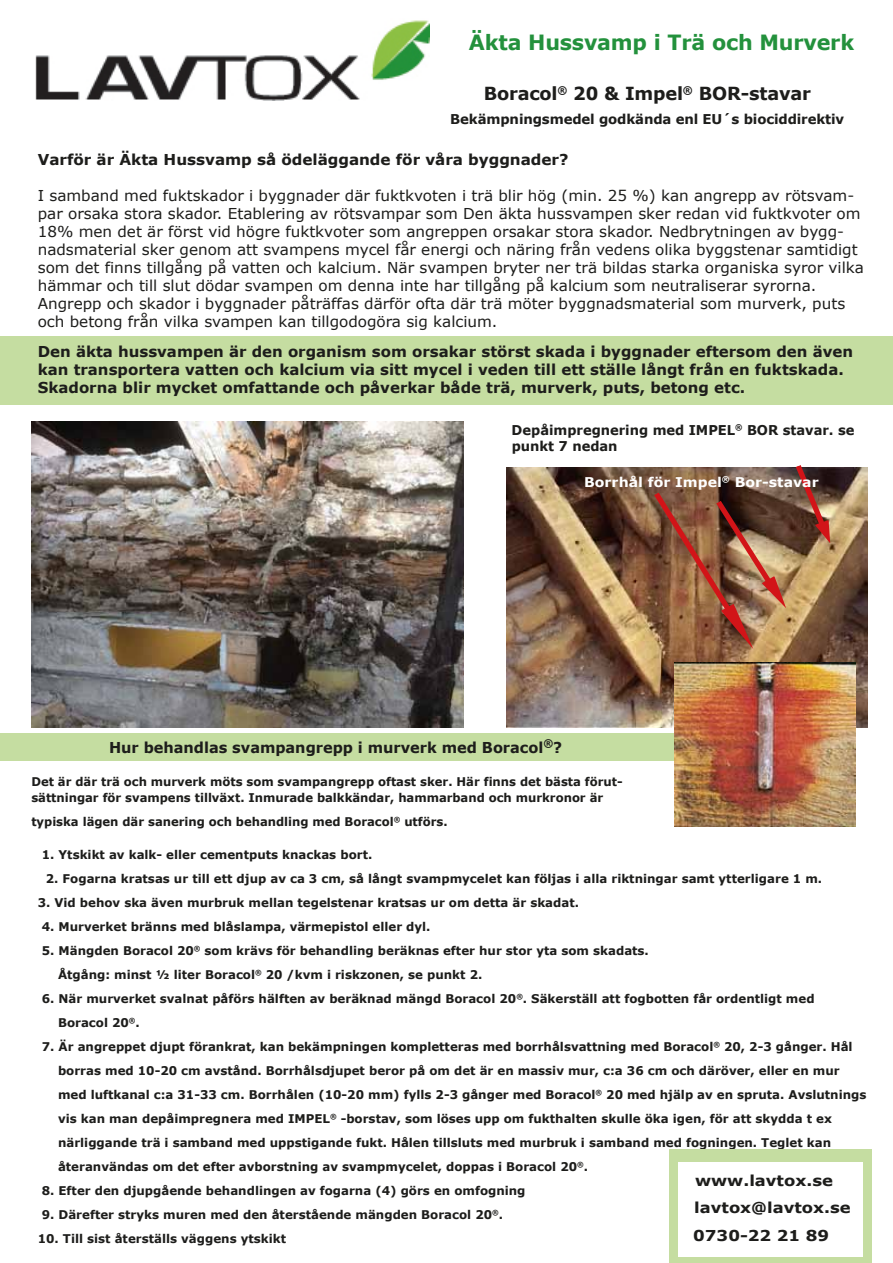
<style>
.page{position:relative;width:893px;height:1263px;background:#fff}
.page>*{position:absolute;margin:0;border:0;box-sizing:border-box;transform-origin:0 0}
.t1{font:700 21px "Verdana";letter-spacing:-.01em;color:#23913c}
.t2{font:700 18px "Verdana";letter-spacing:-.01em;color:#1d1d1b}
.t3{font:15px/18px "Verdana";color:#1d1d1b}
.t4{font:700 15px/18px "Verdana";color:#1d1d1b}
.t5{font:700 15px/27.2px "Verdana";color:#1d1d1b;scale:1.1 1}
.t6{font:700 13.5px/16.5px "Verdana";letter-spacing:-.01em;color:#1d1d1b}
.t7{font:700 13.5px "Verdana";color:#fff;scale:1.05 1}
.t8{font:700 12px/24px "Verdana";color:#1d1d1b}
</style>
<div class="page">
<div style="left:0;top:733px;width:675px;height:27px;background:#c5dda1"></div>
<img style="left:35px;top:20px;width:394px;height:81px">
<img style="left:31px;top:422px;width:433px;height:305px">
<img style="left:507px;top:468px;width:360px;height:259px">
<img style="left:675px;top:662px;width:180px;height:164px">
<img style="left:650px;top:465px;width:187px;height:188px">
<div style="left:0;top:337px;width:893px;height:68px;background:#c5dda1"></div>
<div style="left:669px;top:1150px;width:203px;height:113px;background:#c5dda1"></div>
<div style="left:678px;top:1162px;width:184px;height:94px;background:#fff"></div>
<h1 class="t1" style="left:469px;top:27px;width:387px">Äkta Hussvamp i Trä och Murverk</h1>
<h2 class="t2" style="left:484px;top:81px;width:329px">Boracol<sup>®</sup> 20 &amp; Impel<sup>®</sup> BOR-stavar</h2>
<p class="t6" style="left:450px;top:110px;width:396px">Bekämpningsmedel godkända enl EU´s biociddirektiv</p>
<p class="t4" style="left:38px;top:150px;width:532px">Varför är Äkta Hussvamp så ödeläggande för våra byggnader?</p>
<p class="t3" style="left:38px;top:187px;width:828px">I samband med fuktskador i byggnader där fuktkvoten i trä blir hög (min. 25 %) kan angrepp av rötsvam&shy;par orsaka stora skador. Etablering av rötsvampar som Den äkta hussvampen sker redan vid fuktkvoter om 18% men det är först vid högre fuktkvoter som angreppen orsakar stora skador. Nedbrytningen av bygg&shy;nadsmaterial sker genom att svampens mycel får energi och näring från vedens olika byggstenar samtidigt som det finns tillgång på vatten och kalcium. När svampen bryter ner trä bildas starka organiska syror vilka hämmar och till slut dödar svampen om denna inte har tillgång på kalcium som neutraliserar syrorna.<br>Angrepp och skador i byggnader påträffas därför ofta där trä möter byggnadsmaterial som murverk, puts och betong från vilka svampen kan tillgodogöra sig kalcium.</p>
<p class="t4" style="left:38px;top:342px;width:817px">Den äkta hussvampen är den organism som orsakar störst skada i byggnader eftersom den även kan transportera vatten och kalcium via sitt mycel i veden till ett ställe långt från en fuktskada.<br>Skadorna blir mycket omfattande och påverkar både trä, murverk, puts, betong etc.</p>
<p class="t6" style="left:512px;top:421px;width:344px">Depåimpregnering med IMPEL<sup>®</sup> BOR stavar. se punkt 7 nedan</p>
<p class="t7" style="left:584px;top:472px;width:225px">Borrhål för Impel<sup>®</sup> Bor-stavar</p>
<p class="t4" style="left:109px;top:738px;width:455px">Hur behandlas svampangrepp i murverk med Boracol<sup>®</sup>?</p>
<p class="t8" style="left:31px;top:773px;width:593px;line-height:16.5px">Det är där trä och murverk möts som svampangrepp oftast sker. Här finns det bästa förut&shy;sättningar för svampens tillväxt. Inmurade balkkändar, hammarband och murkronor är</p>
<p class="t8" style="left:31px;top:810px;width:418px">typiska lägen där sanering och behandling med Boracol<sup>®</sup> utförs.</p>
<p class="t8" style="left:42px;top:842px;width:332px">1. Ytskikt av kalk- eller cementputs knackas bort.</p>
<p class="t8" style="left:46px;top:866px;width:778px">2. Fogarna kratsas ur till ett djup av ca 3 cm, så långt svampmycelet kan följas i alla riktningar samt ytterligare 1 m.</p>
<p class="t8" style="left:38px;top:890px;width:543px">3. Vid behov ska även murbruk mellan tegelstenar kratsas ur om detta är skadat.</p>
<p class="t8" style="left:42px;top:914px;width:390px">4. Murverket bränns med blåslampa, värmepistol eller dyl.</p>
<p class="t8" style="left:58px;top:938px;width:592px;text-indent:-16px">5. Mängden Boracol 20<sup>®</sup> som krävs för behandling beräknas efter hur stor yta som skadats.<br>Åtgång: minst ½ liter Boracol<sup>®</sup> 20 /kvm i riskzonen, se punkt 2.</p>
<p class="t8" style="left:58px;top:986px;width:758px;text-indent:-16px">6. När murverket svalnat påförs hälften av beräknad mängd Boracol 20<sup>®</sup>. Säkerställ att fogbotten får ordentligt med<br>Boracol 20<sup>®</sup>.</p>
<p class="t8" style="left:58px;top:1034px;width:810px;text-indent:-16px">7. Är angreppet djupt förankrat, kan bekämpningen kompletteras med borrhålsvattning med Boracol<sup>®</sup> 20, 2-3 gånger. Hål borras med 10-20 cm avstånd. Borrhålsdjupet beror på om det är en massiv mur, c:a 36 cm och däröver, eller en mur med luftkanal c:a 31-33 cm. Borrhålen (10-20 mm) fylls 2-3 gånger med Boracol<sup>®</sup> 20 med hjälp av en spruta. Avslutnings vis kan man depåimpregnera med IMPEL<sup>®</sup> -borstav, som löses upp om fukthalten skulle öka igen, för att skydda t ex närliggande trä i samband med uppstigande fukt. Hålen tillsluts med murbruk i samband med fogningen. Teglet kan återanvändas om det efter avborstning av svampmycelet, doppas i Boracol 20<sup>®</sup>.</p>
<p class="t8" style="left:42px;top:1178px;width:485px">8. Efter den djupgående behandlingen av fogarna (4) görs en omfogning</p>
<p class="t8" style="left:42px;top:1202px;width:463px">9. Därefter stryks muren med den återstående mängden Boracol 20<sup>®</sup>.</p>
<p class="t8" style="left:38px;top:1226px;width:250px">10. Till sist återställs väggens ytskikt</p>
<p class="t5" style="left:693px;top:1167px;width:145px">www.lavtox.se lavtox@lavtox.se<br>0730-22 21 89</p>
</div>
